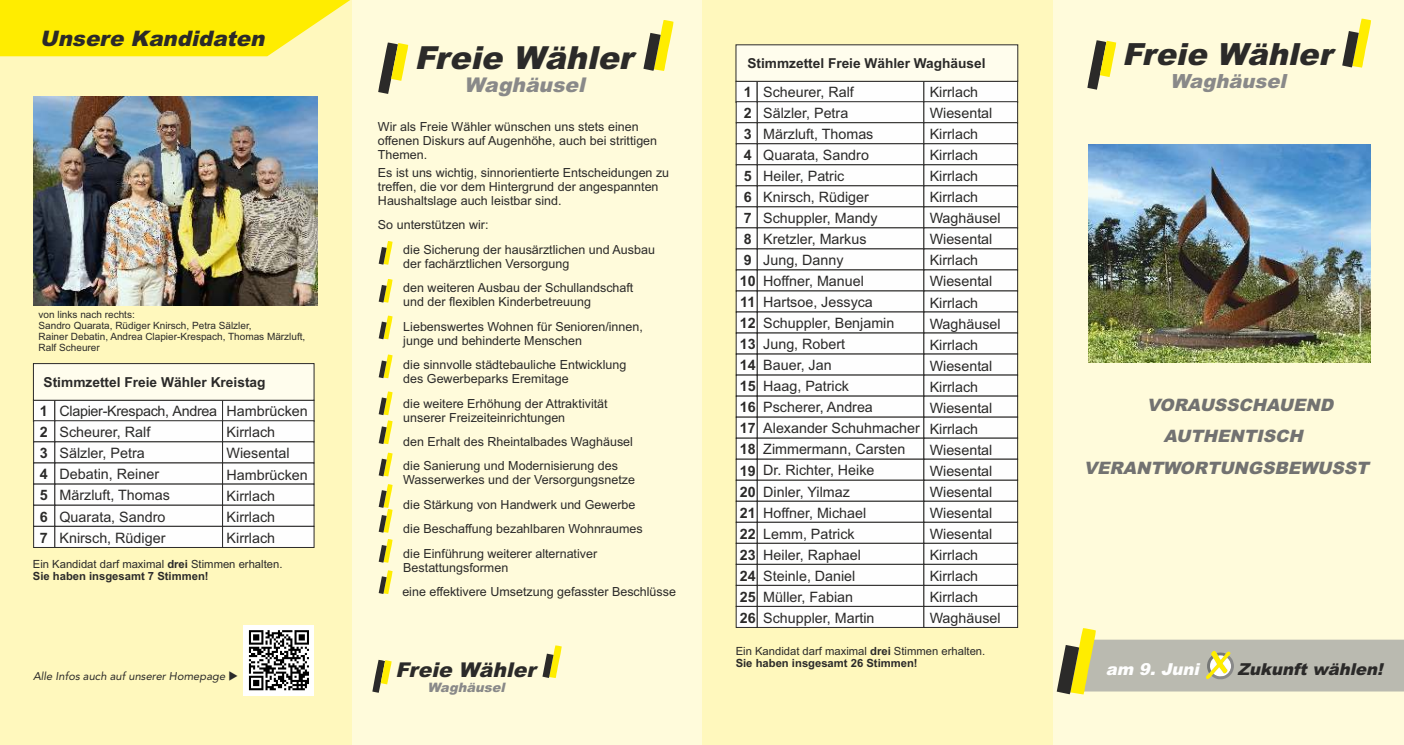
<style>
.page{position:relative;width:1404px;height:745px;background:#fff}
.page>*{position:absolute;margin:0;border:0;box-sizing:border-box;transform-origin:0 0}
.t1{font:italic 900 31.75px "Arial";color:#2b2a29}
.t2{font:italic 900 30.5px "Arial";color:#2b2a29}
.t3{font:italic 900 21.38px "Arial";color:#2b2a29}
.t4{font:italic 900 20.38px "Arial";color:#2b2a29}
.t5{font:italic 900 20.25px "Arial";color:#898989}
.t6{font:italic 900 19.5px "Arial";color:#898989}
.t7{font:italic 900 17.12px "Arial";letter-spacing:-.01em;color:#727271}
.t8{font:italic 900 16.5px "Arial";color:#2b2a29}
.t9{font:italic 900 16.5px "Arial";color:#fefefe}
.t10{font:14.38px/21.1px "Arial";color:#2b2a29}
.t11{font:700 14.38px/21.1px "Arial";color:#2b2a29;text-align:justify}
.t12{font:14.25px/21px "Arial";color:#2b2a29}
.t13{font:700 14.25px/21px "Arial";color:#2b2a29}
.t14{font:700 13.75px "Arial";color:#2b2a29}
.t15{font:700 13.62px "Arial";color:#2b2a29}
.t16{font:italic 900 13px "Arial";color:#898989}
.t17{font:12.5px/24.4px "Arial";color:#2b2a29}
.t18{font:11.25px/12.6px "Arial";color:#2b2a29}
.t19{font:italic 11.25px "Avenir LT Std";color:#2b2a29}
.t20{font:10px/11.1px "Arial";color:#2b2a29}
.s1{font-weight:700}
</style>
<div class="page">
<div style="left:702px;top:0;width:350px;height:744px;background:#fff8bd"></div>
<div style="left:351px;top:0;width:351px;height:744px;background:#fffbdb"></div>
<div style="left:0;top:0;width:351px;height:744px;background:#fff8bd"></div>
<div style="left:1052px;top:0;width:351px;height:744px;background:#fffbdb"></div>
<svg style="left:1342px;top:18px;width:28px;height:50px"></svg>
<svg style="left:1087px;top:40px;width:29px;height:50px"></svg>
<img style="left:1088px;top:144px;width:282px;height:218px">
<svg style="left:1056px;top:628px;width:347px;height:66px"></svg>
<svg style="left:643px;top:20px;width:30px;height:51px"></svg>
<svg style="left:378px;top:42px;width:30px;height:52px"></svg>
<svg style="left:542px;top:645px;width:20px;height:32px"></svg>
<svg style="left:372px;top:659px;width:19px;height:33px"></svg>
<svg style="left:378px;top:241px;width:14px;height:23px"></svg>
<svg style="left:378px;top:279px;width:14px;height:23px"></svg>
<svg style="left:378px;top:315px;width:14px;height:24px"></svg>
<svg style="left:378px;top:354px;width:14px;height:24px"></svg>
<svg style="left:378px;top:391px;width:14px;height:53px"></svg>
<svg style="left:378px;top:452px;width:14px;height:24px"></svg>
<svg style="left:378px;top:484px;width:14px;height:48px"></svg>
<svg style="left:378px;top:539px;width:14px;height:23px"></svg>
<svg style="left:378px;top:570px;width:14px;height:23px"></svg>
<svg style="left:735px;top:44px;width:283px;height:583px;background:#efefed"></svg>
<div style="left:243px;top:624px;width:71px;height:71px;background:#fff"></div>
<svg style="left:249px;top:630px;width:60px;height:59px"></svg>
<img style="left:33px;top:96px;width:284px;height:209px">
<svg style="left:33px;top:363px;width:282px;height:185px;background:#efefeb"></svg>
<svg style="left:0;top:0;width:350px;height:56px;background:#ffee15"></svg>
<h3 class="t3" style="left:40px;top:30px;width:230px">Unsere Kandidaten</h3>
<p class="t20" style="left:39px;top:309px;width:268px">von links nach rechts:<br>Sandro Quarata, Rüdiger Knirsch, Petra Sälzler,<br>Rainer Debatin, Andrea Clapier-Krespach, Thomas Märzluft, Ralf Scheurer</p>
<p class="t14" style="left:44px;top:376px;width:223px">Stimmzettel Freie Wähler Kreistag</p>
<p class="t11" style="left:40px;top:401px;width:9px">1<br>2<br>3<br>4<br>5<br>6<br>7</p>
<p class="t10" style="left:59px;top:401px;width:159px">Clapier-Krespach, Andrea<br>Scheurer, Ralf<br>Sälzler, Petra<br>Debatin, Reiner<br>Märzluft, Thomas<br>Quarata, Sandro<br>Knirsch, Rüdiger</p>
<p class="t10" style="left:226px;top:401px;width:83px">Hambrücken<br>Kirrlach<br>Wiesental<br>Hambrücken<br>Kirrlach<br>Kirrlach<br>Kirrlach</p>
<p class="t18" style="left:33px;top:558px;width:251px">Ein Kandidat darf maximal <span class="s1">drei</span> Stimmen erhalten.<br><span class="s1">Sie haben insgesamt 7 Stimmen!</span></p>
<p class="t19" style="left:33px;top:670px;width:207px">Alle Infos auch auf unserer Homepage ◆</p>
<h1 class="t1" style="left:414px;top:46px;width:226px">Freie Wähler</h1>
<h3 class="t5" style="left:464px;top:77px;width:126px">Waghäusel</h3>
<p class="t17" style="left:378px;top:121px;width:281px;line-height:14px">Wir als Freie Wähler wünschen uns stets einen offenen Diskurs auf Augenhöhe, auch bei strittigen<br>Themen.</p>
<p class="t17" style="left:378px;top:167px;width:293px;line-height:14px">Es ist uns wichtig, sinnorientierte Entscheidungen zu treffen, die vor dem Hintergrund der angespannten<br>Haushaltslage auch leistbar sind.</p>
<p class="t17" style="left:403px;top:214px;width:253px;text-indent:-25px">So unterstützen wir:<br>die Sicherung der hausärztlichen und Ausbau</p>
<p class="t17" style="left:403px;top:252px;width:231px">der fachärztlichen Versorgung<br>den weiteren Ausbau der Schullandschaft</p>
<p class="t17" style="left:403px;top:290px;width:241px">und der flexiblen Kinderbetreuung<br>Liebenswertes Wohnen für Senioren/innen,</p>
<p class="t17" style="left:403px;top:329px;width:225px">junge und behinderte Menschen<br>die sinnvolle städtebauliche Entwicklung</p>
<p class="t17" style="left:403px;top:367px;width:206px">des Gewerbeparks Eremitage<br>die weitere Erhöhung der Attraktivität</p>
<p class="t17" style="left:403px;top:406px;width:231px">unserer Freizeiteinrichtungen<br>den Erhalt des Rheintalbades Waghäusel die Sanierung und Modernisierung des</p>
<p class="t17" style="left:403px;top:468px;width:241px">Wasserwerkes und der Versorgungsnetze die Stärkung von Handwerk und Gewerbe die Beschaffung bezahlbaren Wohnraumes die Einführung weiterer alternativer</p>
<p class="t17" style="left:402px;top:556px;width:275px">Bestattungsformen<br>eine effektivere Umsetzung gefasster Beschlüsse</p>
<h3 class="t4" style="left:395px;top:661px;width:145px">Freie Wähler</h3>
<p class="t16" style="left:427px;top:681px;width:81px">Waghäusel</p>
<p class="t15" style="left:747px;top:58px;width:239px">Stimmzettel Freie Wähler Waghäusel</p>
<p class="t13" style="left:739px;top:83px;width:17px">1<br>2<br>3<br>4<br>5<br>6<br>7<br>8<br>9<br>10<br>11<br>12<br>13<br>14<br>15<br>16<br>17<br>18<br>19<br>20<br>21<br>22<br>23<br>24<br>25<br>26</p>
<p class="t12" style="left:763px;top:83px;width:158px">Scheurer, Ralf<br>Sälzler, Petra<br>Märzluft, Thomas<br>Quarata, Sandro<br>Heiler, Patric<br>Knirsch, Rüdiger<br>Schuppler, Mandy<br>Kretzler, Markus<br>Jung, Danny<br>Hoffner, Manuel<br>Hartsoe, Jessyca<br>Schuppler, Benjamin<br>Jung, Robert<br>Bauer, Jan<br>Haag, Patrick<br>Pscherer, Andrea<br>Alexander Schuhmacher<br>Zimmermann, Carsten<br>Dr. Richter, Heike<br>Dinler, Yilmaz<br>Hoffner, Michael<br>Lemm, Patrick<br>Heiler, Raphael<br>Steinle, Daniel<br>Müller, Fabian<br>Schuppler, Martin</p>
<p class="t12" style="left:929px;top:83px;width:72px">Kirrlach<br>Wiesental<br>Kirrlach<br>Kirrlach<br>Kirrlach<br>Kirrlach<br>Waghäusel<br>Wiesental<br>Kirrlach<br>Wiesental<br>Kirrlach<br>Waghäusel<br>Kirrlach<br>Wiesental<br>Kirrlach<br>Wiesental<br>Kirrlach<br>Wiesental<br>Wiesental<br>Wiesental<br>Wiesental<br>Wiesental<br>Kirrlach<br>Kirrlach<br>Kirrlach<br>Waghäusel</p>
<p class="t18" style="left:735px;top:645px;width:251px">Ein Kandidat darf maximal <span class="s1">drei</span> Stimmen erhalten.<br><span class="s1">Sie haben insgesamt 26 Stimmen!</span></p>
<h2 class="t2" style="left:1122px;top:43px;width:217px">Freie Wähler</h2>
<h3 class="t6" style="left:1169px;top:74px;width:121px">Waghäusel</h3>
<h3 class="t7" style="left:1146px;top:398px;width:191px">VORAUSSCHAUEND</h3>
<h3 class="t7" style="left:1163px;top:430px;width:144px">AUTHENTISCH</h3>
<h3 class="t7" style="left:1083px;top:461px;width:289px">VERANTWORTUNGSBEWUSST</h3>
<h3 class="t9" style="left:1105px;top:662px;width:98px">am 9. Juni</h3>
<h3 class="t8" style="left:1237px;top:662px;width:150px">Zukunft wählen!</h3>
</div>
